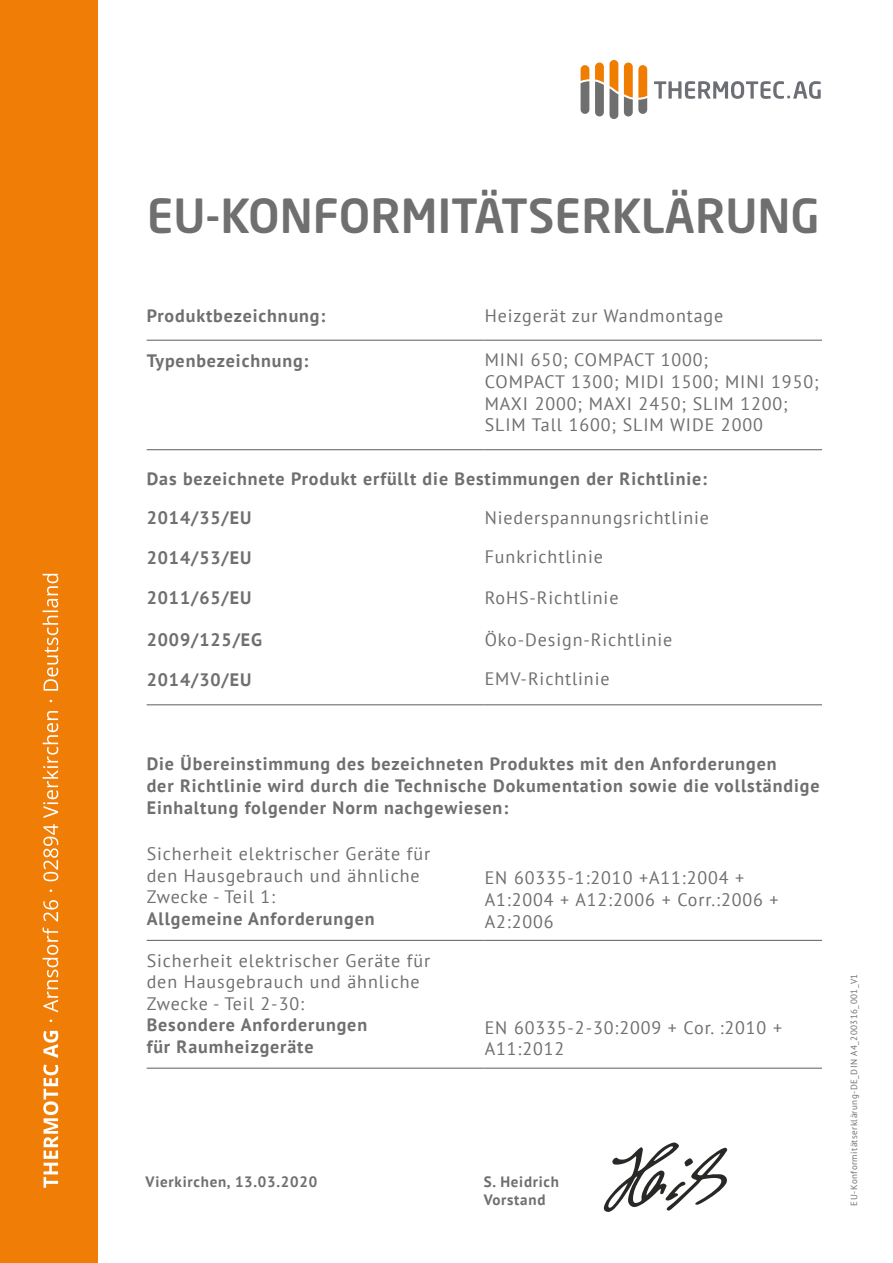
<style>
.page{position:relative;width:893px;height:1263px;background:#fff}
.page>*{position:absolute;margin:0;border:0;box-sizing:border-box;transform-origin:0 0}
.t1{font:500 46.5px "Neo Sans W1 G";color:#706f6f}
.t2{font:18px/21.6px "PT Sans";letter-spacing:.05em;color:#706f6f}
.t3{font:700 18px/21.6px "PT Sans";letter-spacing:.05em;color:#706f6f}
.t4{font:700 15px/18px "PT Sans";letter-spacing:.05em;color:#706f6f}
.t5{font:9px "PT Sans";letter-spacing:.05em;color:#706f6f}
</style>
<div class="page">
<svg style="left:624px;top:63px;width:23px;height:53px"></svg>
<svg style="left:581px;top:60px;width:37px;height:59px"></svg>
<svg style="left:654px;top:81px;width:167px;height:18px"></svg>
<div style="left:0;top:0;width:98px;height:1263px;background:#ef7d06"></div>
<svg style="left:43px;top:574px;width:15px;height:614px"></svg>
<hr style="left:147px;top:340px;width:338px;height:1px;background:#706f6f">
<hr style="left:485px;top:340px;width:337px;height:1px;background:#706f6f">
<hr style="left:147px;top:449px;width:338px;height:1px;background:#706f6f">
<hr style="left:485px;top:449px;width:337px;height:1px;background:#706f6f">
<hr style="left:147px;top:704px;width:338px;height:1px;background:#706f6f">
<hr style="left:485px;top:704px;width:337px;height:1px;background:#706f6f">
<hr style="left:147px;top:940px;width:338px;height:1px;background:#706f6f">
<hr style="left:485px;top:940px;width:337px;height:1px;background:#706f6f">
<hr style="left:147px;top:1067px;width:338px;height:2px;background:#706f6f">
<hr style="left:485px;top:1067px;width:337px;height:2px;background:#706f6f">
<svg style="left:604px;top:1142px;width:124px;height:70px"></svg>
<h1 class="t1" style="left:147px;top:186px;width:675px">EU-KONFORMITÄTSERKLÄRUNG</h1>
<p class="t3" style="left:147px;top:305px;width:180px">Produktbezeichnung:</p>
<p class="t2" style="left:485px;top:304px;width:240px">Heizgerät zur Wandmontage</p>
<p class="t3" style="left:147px;top:349px;width:163px">Typenbezeichnung:</p>
<p class="t2" style="left:485px;top:349px;width:335px">MINI 650; COMPACT 1000;<br>COMPACT 1300; MIDI 1500; MINI 1950;<br>MAXI 2000; MAXI 2450; SLIM 1200;<br>SLIM Tall 1600; SLIM WIDE 2000</p>
<p class="t3" style="left:147px;top:458px;width:562px;line-height:39.3px">Das bezeichnete Produkt erfüllt die Bestimmungen der Richtlinie:<br>2014/35/EU</p>
<p class="t2" style="left:485px;top:506px;width:226px">Niederspannungsrichtlinie</p>
<p class="t3" style="left:147px;top:546px;width:106px">2014/53/EU</p>
<p class="t2" style="left:485px;top:546px;width:120px">Funkrichtlinie</p>
<p class="t3" style="left:147px;top:586px;width:106px">2011/65/EU</p>
<p class="t2" style="left:485px;top:586px;width:135px">RoHS-Richtlinie</p>
<p class="t3" style="left:147px;top:629px;width:117px">2009/125/EG</p>
<p class="t2" style="left:485px;top:628px;width:189px">Öko-Design-Richtlinie</p>
<p class="t3" style="left:147px;top:668px;width:106px">2014/30/EU</p>
<p class="t2" style="left:485px;top:668px;width:126px">EMV-Richtlinie</p>
<p class="t3" style="left:147px;top:753px;width:674px">Die Übereinstimmung des bezeichneten Produktes mit den Anforderungen<br>der Richtlinie wird durch die Technische Dokumentation sowie die vollständige<br>Einhaltung folgender Norm nachgewiesen:</p>
<p class="t2" style="left:147px;top:842px;width:285px">Sicherheit elektrischer Geräte für den Hausgebrauch und ähnliche<br>Zwecke - Teil 1:</p>
<p class="t3" style="left:147px;top:907px;width:229px">Allgemeine Anforderungen</p>
<p class="t2" style="left:485px;top:867px;width:295px">EN 60335-1:2010 +A11:2004 +<br>A1:2004 + A12:2006 + Corr.:2006 +<br>A2:2006</p>
<p class="t2" style="left:147px;top:949px;width:285px">Sicherheit elektrischer Geräte für den Hausgebrauch und ähnliche<br>Zwecke - Teil 2-30:</p>
<p class="t3" style="left:147px;top:1014px;width:222px">Besondere Anforderungen für Raumheizgeräte</p>
<p class="t2" style="left:485px;top:1016px;width:299px">EN 60335-2-30:2009 + Cor. :2010 +<br>A11:2012</p>
<p class="t4" style="left:146px;top:1172px;width:173px">Vierkirchen, 13.03.2020</p>
<p class="t4" style="left:484px;top:1172px;width:77px">S. Heidrich<br>Vorstand</p>
<p class="t5" style="left:848px;top:1205px;width:233px;rotate:-90deg">EU-Konformitätserklärung-DE_DIN A4_200316_001_V1</p>
</div>
